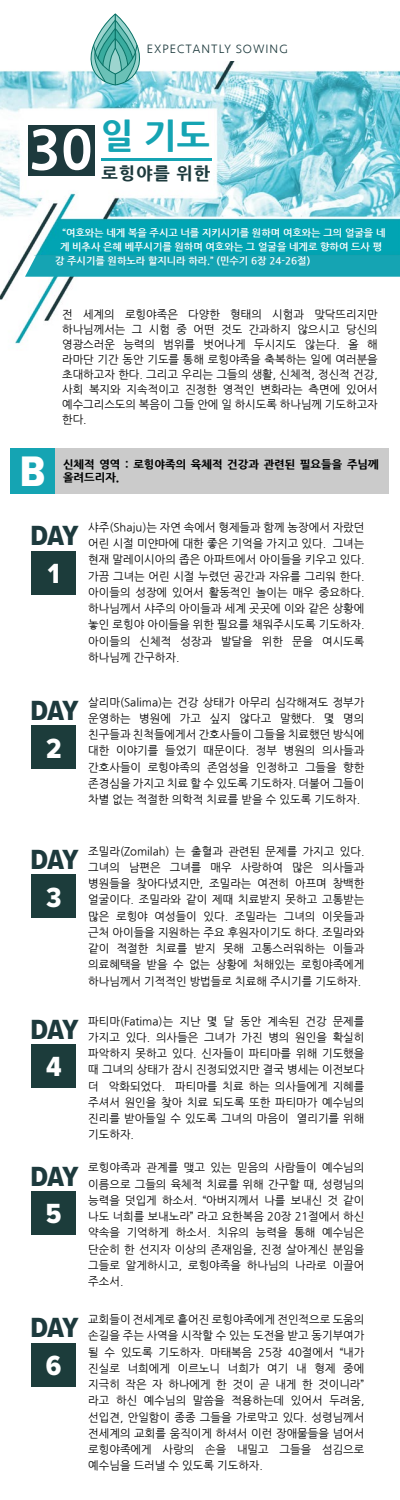
<style>
.page{position:relative;width:400px;height:1500px;background:#fff}
.page>*{position:absolute;margin:0;border:0;box-sizing:border-box;transform-origin:0 0}
.t1{font:44.25px "Proxima Nova Cond Extrabld";color:#fff}
.t2{font:800 35.25px "Nanum Gothic";color:#15a4b3}
.t3{font:28.75px "Proxima Nova Cond Extrabld";letter-spacing:-.035em;color:#1d3a3d}
.t4{font:28.75px "Proxima Nova Cond Extrabld";color:#fff}
.t5{font:800 17.5px "Nanum Gothic";letter-spacing:.05em;color:#1d3a3d}
.t6{font:300 12.5px "Seravek";letter-spacing:.08em;color:#1d3a3d}
.t7{font:11.25px/16.2px "Nanum Gothic";color:#000;text-align:justify}
.t8{font:11.25px/15px "Nanum Gothic";color:#000101;text-align:justify}
.t9{font:800 11.25px/13.5px "Nanum Gothic";color:#000101}
.t10{font:700 10px "Nanum Gothic";color:#fff}
.s1{font-size:52.12px;color:#fff}
</style>
<div class="page">
<img style="left:0;top:62px;width:400px;height:533px">
<div style="left:10px;top:449px;width:45px;height:45px;background:#15a4b3"></div>
<div style="left:55px;top:449px;width:334px;height:45px;background:#cbcbcb"></div>
<div style="left:31px;top:551px;width:45px;height:43px;background:#1c3c3b"></div>
<div style="left:31px;top:726px;width:45px;height:43px;background:#1c3c3b"></div>
<div style="left:31px;top:875px;width:45px;height:43px;background:#1c3c3b"></div>
<div style="left:31px;top:1045px;width:45px;height:43px;background:#1c3c3b"></div>
<div style="left:31px;top:1191px;width:45px;height:44px;background:#1c3c3b"></div>
<div style="left:31px;top:1343px;width:45px;height:43px;background:#1c3c3b"></div>
<div style="left:25px;top:255px;width:375px;height:22px;background:#15a4b3"></div>
<svg style="left:87px;top:14px;width:56px;height:72px"></svg>
<div style="left:28px;top:125px;width:67px;height:50px;background:#1d3a3d"></div>
<hr style="left:101px;top:159px;width:111px;height:2px;background:#15a4b3">
<p class="t6" style="left:147px;top:41px;width:142px">EXPECTANTLY SOWING</p>
<h2 class="t2" style="left:29px;top:117px;width:182px"><span class="s1">30</span> 일 기도</h2>
<h3 class="t5" style="left:101px;top:164px;width:110px">로힝야를 위한</h3>
<p class="t10" style="left:62px;top:228px;width:324px">“여호와는 네게 복을 주시고 너를 지키시기를 원하며 여호와는 그의 얼굴을 네</p>
<p class="t10" style="left:60px;top:242px;width:324px">게 비추사 은혜 베푸시기를 원하며 여호와는 그 얼굴을 네게로 향하여 드사 평</p>
<p class="t10" style="left:55px;top:255px;width:257px">강 주시기를 원하노라 할지니라 하라.” (민수기 6장 24-26절)</p>
<p class="t8" style="left:62px;top:307px;width:317px">전 세계의 로힝야족은 다양한 형태의 시험과 맞닥뜨리지만 하나님께서는 그 시험 중 어떤 것도 간과하지 않으시고 당신의 영광스러운 능력의 범위를 벗어나게 두시지도 않는다. 올 해 라마단 기간 동안 기도를 통해 로힝야족을 축복하는 일에 여러분을 초대하고자 한다. 그리고 우리는 그들의 생활, 신체적, 정신적 건강, 사회 복지와 지속적이고 진정한 영적인 변화라는 측면에 있어서 예수그리스도의 복음이 그들 안에 일 하시도록 하나님께 기도하고자 한다.</p>
<h1 class="t1" style="left:20px;top:439px;width:27px">B</h1>
<p class="t9" style="left:63px;top:457px;width:317px">신체적 영역 : 로힝야족의 육체적 건강과 관련된 필요들을 주님께 올려드리자.</p>
<h3 class="t3" style="left:30px;top:514px;width:50px">DAY</h3>
<p class="t7" style="left:88px;top:519px;width:278px">샤주(Shaju)는 자연 속에서 형제들과 함께 농장에서 자랐던 어린 시절 미얀마에 대한 좋은 기억을 가지고 있다. 그녀는 현재 말레이시아의 좁은 아파트에서 아이들을 키우고 있다. 가끔 그녀는 어린 시절 누렸던 공간과 자유를 그리워 한다. 아이들의 성장에 있어서 활동적인 놀이는 매우 중요하다. 하나님께서 샤주의 아이들과 세계 곳곳에 이와 같은 상황에 놓인 로힝야 아이들을 위한 필요를 채워주시도록 기도하자. 아이들의 신체적 성장과 발달을 위한 문을 여시도록 하나님께 간구하자.</p>
<p class="t7" style="left:88px;top:694px;width:278px">살리마(Salima)는 건강 상태가 아무리 심각해져도 정부가 운영하는 병원에 가고 싶지 않다고 말했다. 몇 명의 친구들과 친척들에게서 간호사들이 그들을 치료했던 방식에 대한 이야기를 들었기 때문이다. 정부 병원의 의사들과 간호사들이 로힝야족의 존엄성을 인정하고 그들을 향한 존경심을 가지고 치료 할 수 있도록 기도하자. 더불어 그들이 차별 없는 적절한 의학적 치료를 받을 수 있도록 기도하자.</p>
<h3 class="t4" style="left:48px;top:552px;width:13px">1</h3>
<h3 class="t3" style="left:30px;top:689px;width:50px">DAY</h3>
<h3 class="t4" style="left:46px;top:727px;width:17px">2</h3>
<h3 class="t3" style="left:30px;top:838px;width:50px">DAY</h3>
<h3 class="t4" style="left:46px;top:876px;width:17px">3</h3>
<p class="t7" style="left:88px;top:843px;width:278px">조밀라(Zomilah) 는 출혈과 관련된 문제를 가지고 있다. 그녀의 남편은 그녀를 매우 사랑하여 많은 의사들과 병원들을 찾아다녔지만, 조밀라는 여전히 아프며 창백한 얼굴이다. 조밀라와 같이 제때 치료받지 못하고 고통받는 많은 로힝야 여성들이 있다. 조밀라는 그녀의 이웃들과 근처 아이들을 지원하는 주요 후원자이기도 하다. 조밀라와 같이 적절한 치료를 받지 못해 고통스러워하는 이들과 의료혜택을 받을 수 없는 상황에 처해있는 로힝야족에게 하나님께서 기적적인 방법들로 치료해 주시기를 기도하자.</p>
<h3 class="t3" style="left:30px;top:1008px;width:50px">DAY</h3>
<h3 class="t4" style="left:46px;top:1046px;width:17px">4</h3>
<h3 class="t3" style="left:30px;top:1155px;width:50px">DAY</h3>
<h3 class="t4" style="left:46px;top:1192px;width:17px">5</h3>
<h3 class="t3" style="left:30px;top:1307px;width:50px">DAY</h3>
<h3 class="t4" style="left:46px;top:1344px;width:17px">6</h3>
<p class="t7" style="left:88px;top:1013px;width:278px">파티마(Fatima)는 지난 몇 달 동안 계속된 건강 문제를 가지고 있다. 의사들은 그녀가 가진 병의 원인을 확실히 파악하지 못하고 있다. 신자들이 파티마를 위해 기도했을 때 그녀의 상태가 잠시 진정되었지만 결국 병세는 이전보다 더 악화되었다. 파티마를 치료 하는 의사들에게 지혜를 주셔서 원인을 찾아 치료 되도록 또한 파티마가 예수님의 진리를 받아들일 수 있도록 그녀의 마음이 열리기를 위해 기도하자.</p>
<p class="t7" style="left:88px;top:1160px;width:278px">로힝야족과 관계를 맺고 있는 믿음의 사람들이 예수님의 이름으로 그들의 육체적 치료를 위해 간구할 때, 성령님의 능력을 덧입게 하소서. “아버지께서 나를 보내신 것 같이 나도 너희를 보내노라” 라고 요한복음 20장 21절에서 하신 약속을 기억하게 하소서. 치유의 능력을 통해 예수님은 단순히 한 선지자 이상의 존재임을, 진정 살아계신 분임을 그들로 알게하시고, 로힝야족을 하나님의 나라로 이끌어 주소서.</p>
<p class="t7" style="left:88px;top:1312px;width:278px">교회들이 전세계로 흩어진 로힝야족에게 전인적으로 도움의 손길을 주는 사역을 시작할 수 있는 도전을 받고 동기부여가 될 수 있도록 기도하자. 마태복음 25장 40절에서 “내가 진실로 너희에게 이르노니 너희가 여기 내 형제 중에 지극히 작은 자 하나에게 한 것이 곧 내게 한 것이니라” 라고 하신 예수님의 말씀을 적용하는데 있어서 두려움, 선입견, 안일함이 종종 그들을 가로막고 있다. 성령님께서 전세계의 교회를 움직이게 하셔서 이런 장애물들을 넘어서 로힝야족에게 사랑의 손을 내밀고 그들을 섬김으로 예수님을 드러낼 수 있도록 기도하자.</p>
</div>
